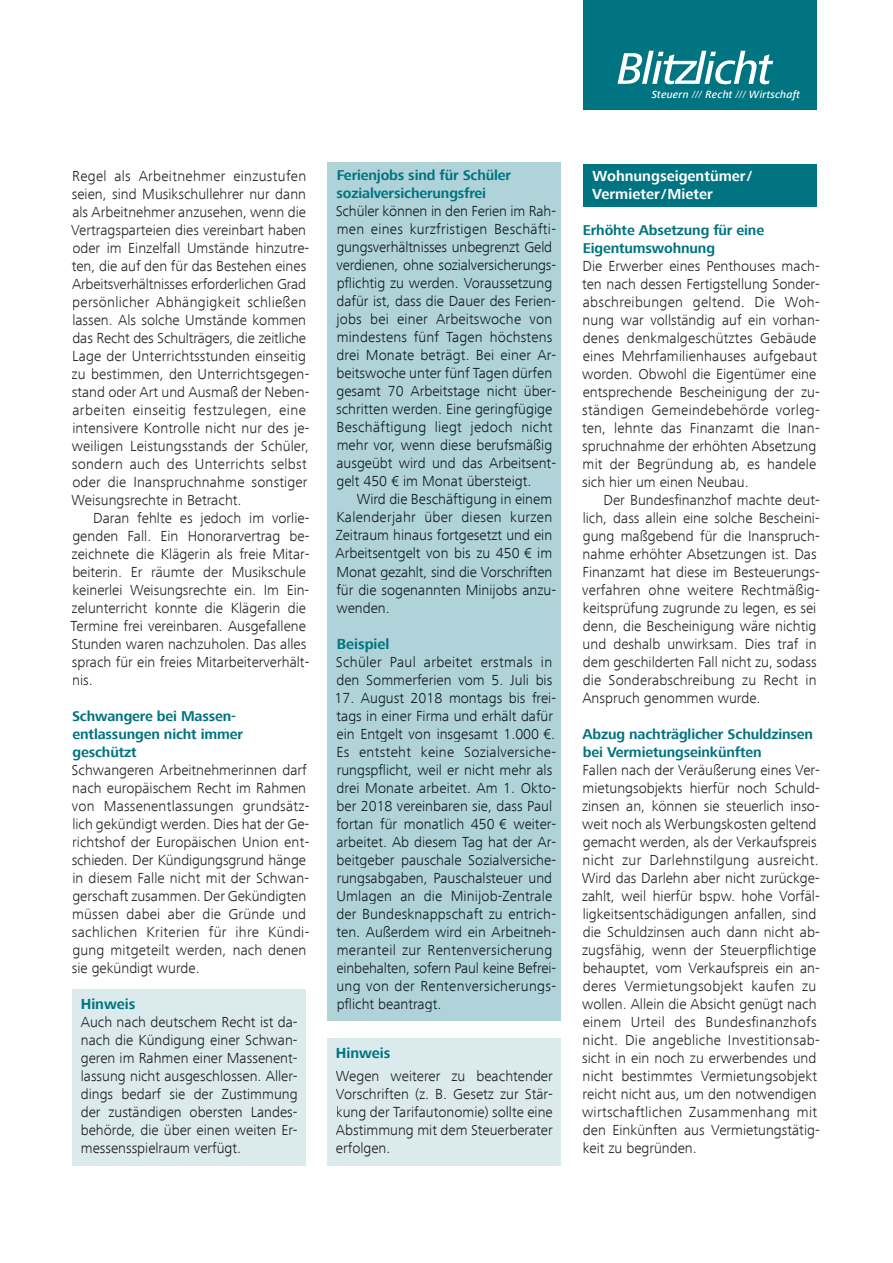
<style>
.page{position:relative;width:893px;height:1263px;background:#fff}
.page>*{position:absolute;margin:0;border:0;box-sizing:border-box;transform-origin:0 0}
.t1{font:300 15px/18px "Frutiger Next Com";color:#231f20}
.t2{font:300 15px/18px "Frutiger Next Com";color:#0c191d}
.t3{font:300 15px/18px "Frutiger Next Com";color:#1a1c1f;text-align:justify}
.t4{font:300 15px/18px "Frutiger Next Com";letter-spacing:.02em;color:#0c191d}
.t5{font:700 15px/18px "Frutiger Next Com";color:#fff}
.t6{font:700 15px "Frutiger Next Com";color:#007480}
.t7{font:700 14.7px/18px "Frutiger Next Com";letter-spacing:-.01em;color:#007480}
.t8{font:italic 500 10.8px "Frutiger Next Com";letter-spacing:.02em;color:#fff}
.s1{font-weight:400}
</style>
<div class="page">
<div style="left:72px;top:989px;width:234px;height:176px;background:#dbeaed"></div>
<div style="left:583px;top:164px;width:233px;height:42px;background:#007480"></div>
<div style="left:327px;top:162px;width:234px;height:859px;background:#b0d3d9"></div>
<div style="left:327px;top:1038px;width:234px;height:127px;background:#dbeaed"></div>
<div style="left:583px;top:0;width:233px;height:110px;background:#007480"></div>
<svg style="left:617px;top:51px;width:156px;height:33px"></svg>
<p class="t8" style="left:652px;top:88px;width:150px">Steuern <span class="s1">///</span> Recht <span class="s1">///</span> Wirtschaft</p>
<p class="t1" style="left:71px;top:167px;width:240px">Regel als Arbeitnehmer einzustufen seien, sind Musikschullehrer nur dann als Arbeitnehmer anzusehen, wenn die Vertragsparteien dies vereinbart haben oder im Einzelfall Umstände hinzutre&shy;ten, die auf den für das Bestehen eines Arbeitsverhältnisses erforderlichen Grad persönlicher Abhängigkeit schließen lassen. Als solche Umstände kommen das Recht des Schulträgers, die zeitliche Lage der Unterrichtsstunden einseitig zu bestimmen, den Unterrichtsgegen&shy;stand oder Art und Ausmaß der Neben&shy;arbeiten einseitig festzulegen, eine in ten sivere Kontrolle nicht nur des je&shy;weiligen Leistungsstands der Schüler, sondern auch des Unterrichts selbst oder die Inanspruchnahme sonstiger Weisungsrechte in Betracht.</p>
<p class="t1" style="left:71px;top:509px;width:240px;text-indent:23px">Daran fehlte es jedoch im vorlie&shy;genden Fall. Ein Honorarvertrag be&shy;zeichnete die Klägerin als freie Mitar&shy;beiterin. Er räumte der Musikschule keinerlei Weisungsrechte ein. Im Ein&shy;zelunterricht konnte die Klägerin die Termine frei vereinbaren. Ausgefallene Stunden waren nachzuholen. Das alles sprach für ein freies Mitarbeiterverhält&shy;nis.</p>
<p class="t7" style="left:72px;top:707px;width:173px">Schwangere bei Massen&shy;entlassungen nicht immer geschützt</p>
<p class="t1" style="left:72px;top:761px;width:239px">Schwangeren Arbeitnehmerinnen darf nach europäischem Recht im Rahmen von Massenentlassungen grundsätz&shy;lich gekündigt werden. Dies hat der Ge&shy;richtshof der Europäischen Union ent&shy;schieden. Der Kündigungsgrund hänge in diesem Falle nicht mit der Schwan&shy;gerschaft zusammen. Der Gekündigten müssen dabei aber die Gründe und sachlichen Kriterien für ihre Kündi&shy;gung mitgeteilt werden, nach denen sie gekündigt wurde.</p>
<p class="t6" style="left:81px;top:995px;width:56px">Hinweis</p>
<p class="t3" style="left:81px;top:1013px;width:218px">Auch nach deutschem Recht ist da&shy;nach die Kündigung einer Schwan&shy;geren im Rahmen einer Massenent&shy;lassung nicht ausgeschlossen. Aller&shy;dings bedarf sie der Zustimmung der zuständigen obersten Landes&shy;behörde, die über einen weiten Er&shy;messensspielraum verfügt.</p>
<p class="t7" style="left:337px;top:167px;width:176px">Ferienjobs sind für Schüler sozialversicherungsfrei</p>
<p class="t2" style="left:336px;top:202px;width:222px">Schüler können in den Ferien im Rah&shy;men eines kurzfristigen Beschäf ti&shy;gungsverhältnisses unbegrenzt Geld verdienen, ohne sozialversicherungs&shy;pflichtig zu werden. Voraussetzung dafür ist, dass die Dauer des Ferien&shy;jobs bei einer Arbeitswoche von mindestens fünf Tagen höchstens drei Monate beträgt. Bei einer Ar&shy;beitswoche unter fünf Tagen dürfen gesamt 70 Arbeitstage nicht über&shy;schritten werden. Eine geringfügige Beschäftigung liegt jedoch nicht mehr vor, wenn diese berufsmäßig ausgeübt wird und das Arbeitsent&shy;gelt 450 € im Monat übersteigt.</p>
<p class="t2" style="left:335px;top:490px;width:222px;text-indent:21px">Wird die Beschäftigung in einem<br>Kalenderjahr über diesen kurzen<br>Zeitraum hinaus fortgesetzt und ein<br>Arbeitsentgelt von bis zu 450 € im<br>Monat gezahlt, sind die Vorschriften für die sogenannten Minijobs anzu&shy;wenden.</p>
<p class="t6" style="left:337px;top:635px;width:54px">Beispiel</p>
<p class="t4" style="left:336px;top:652px;width:218px">Schüler Paul arbeitet erstmals in den Sommerferien vom 5. Juli bis</p>
<p class="t2" style="left:334px;top:688px;width:223px">17. August 2018 montags bis frei&shy;tags in einer Firma und erhält dafür ein Entgelt von insgesamt 1.000 €.<br>Es entsteht keine Sozialversiche&shy;rungspflicht, weil er nicht mehr als drei Monate arbeitet. Am 1. Okto&shy;ber 2018 vereinbaren sie, dass Paul fortan für monatlich 450 € weiter&shy;arbeitet. Ab diesem Tag hat der Ar&shy;beitgeber pauschale Sozialversiche&shy;rungsabgaben, Pauschalsteuer und Umlagen an die Minijob-Zentrale der Bundesknappschaft zu entrich&shy;ten. Außerdem wird ein Arbeitneh&shy;meranteil zur Rentenversicherung einbehalten, sofern Paul keine Befrei&shy;ung von der Rentenversicherungs&shy;pflicht beantragt.</p>
<p class="t6" style="left:336px;top:1044px;width:56px">Hinweis</p>
<p class="t3" style="left:336px;top:1067px;width:218px">Wegen weiterer zu beachtender Vorschriften (z. B. Gesetz zur Stär&shy;kung der Tarifautonomie) sollte eine Abstimmung mit dem Steuerberater erfolgen.</p>
<p class="t5" style="left:592px;top:167px;width:161px">Wohnungseigentümer/<br>Vermieter/Mieter</p>
<p class="t7" style="left:583px;top:221px;width:183px">Erhöhte Absetzung für eine<br>Eigentumswohnung</p>
<p class="t1" style="left:582px;top:257px;width:239px">Die Erwerber eines Penthouses mach&shy;ten nach dessen Fertigstellung Sonder - abschreibungen geltend. Die Woh&shy;nung war vollständig auf ein vorhan&shy;denes denkmalgeschütztes Gebäude eines Mehrfamilienhauses aufgebaut worden. Obwohl die Eigentümer eine entsprechende Bescheinigung der zu&shy;ständigen Gemeindebehörde vorleg&shy;ten, lehnte das Finanzamt die Inan&shy;spruchnahme der erhöhten Absetzung mit der Begründung ab, es handele sich hier um einen Neubau.</p>
<p class="t1" style="left:582px;top:491px;width:239px;text-indent:21px">Der Bundesfinanzhof machte deut&shy;lich, dass allein eine solche Bescheini&shy;gung maßgebend für die Inanspruch&shy;nahme erhöhter Absetzungen ist. Das Finanzamt hat diese im Besteuerungs&shy;verfahren ohne weitere Rechtmäßig&shy;keitsprüfung zugrunde zu legen, es sei denn, die Bescheinigung wäre nichtig und deshalb unwirksam. Dies traf in dem geschilderten Fall nicht zu, sodass die Sonderabschreibung zu Recht in Anspruch genommen wurde.</p>
<p class="t7" style="left:582px;top:725px;width:232px">Abzug nachträglicher Schuldzinsen bei Vermietungseinkünften</p>
<p class="t1" style="left:582px;top:761px;width:239px">Fallen nach der Veräußerung eines Ver&shy;mietungsobjekts hierfür noch Schuld&shy;zinsen an, können sie steuerlich inso&shy;weit noch als Werbungskosten geltend gemacht werden, als der Verkaufspreis nicht zur Darlehnstilgung ausreicht.<br>Wird das Darlehn aber nicht zurückge&shy;zahlt, weil hierfür bspw. hohe Vorfäl&shy;ligkeitsentschädigungen anfallen, sind die Schuldzinsen auch dann nicht ab&shy;zugsfähig, wenn der Steuerpflichtige behauptet, vom Verkaufspreis ein an&shy;deres Vermietungsobjekt kaufen zu wollen. Allein die Absicht genügt nach einem Urteil des Bundesfinanzhofs nicht. Die angebliche Investitionsab&shy;sicht in ein noch zu erwerbendes und nicht bestimmtes Vermietungsobjekt reicht nicht aus, um den notwendigen wirtschaftlichen Zusammenhang mit den Einkünften aus Vermietungstätig&shy;keit zu begründen.</p>
</div>
